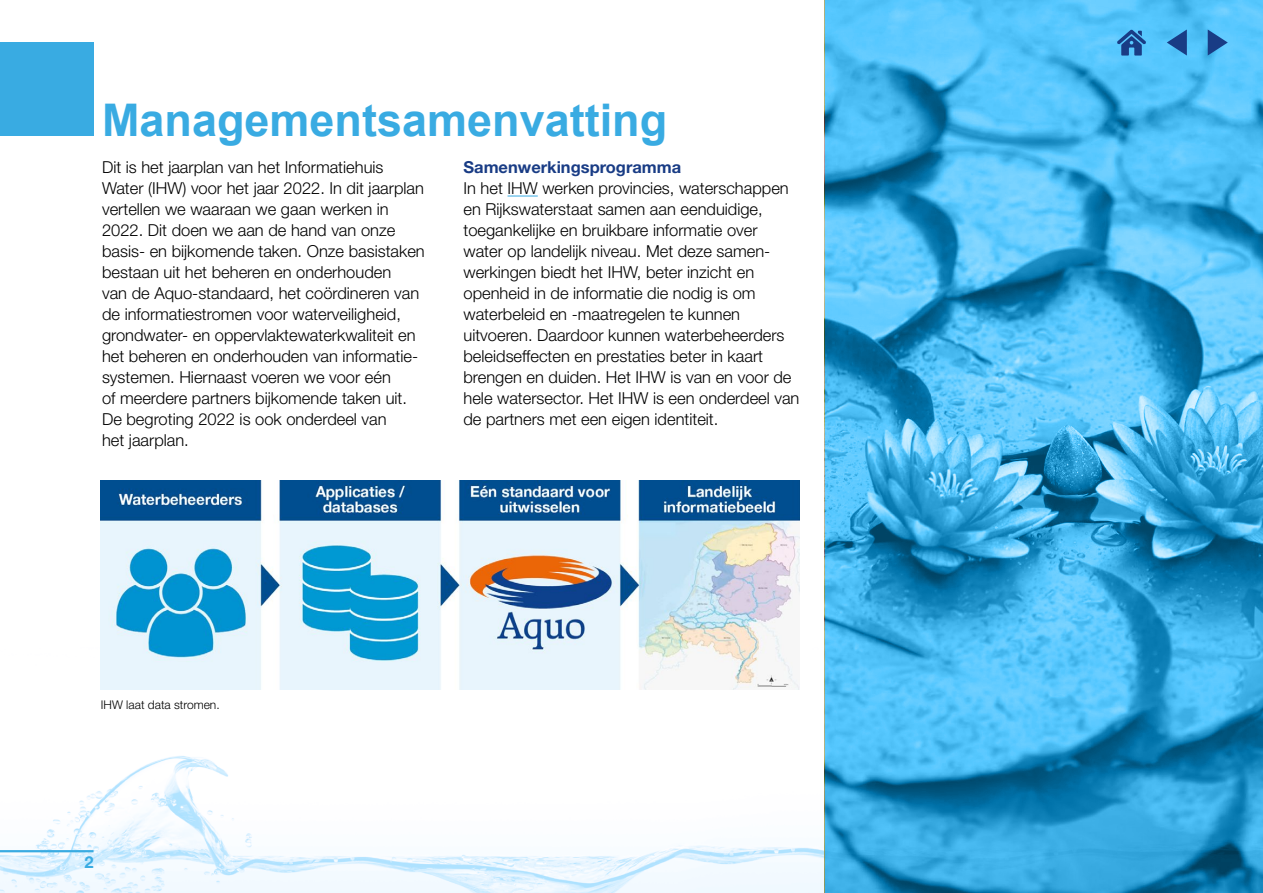
<style>
.page{position:relative;width:1263px;height:893px;background:#fff}
.page>*{position:absolute;margin:0;border:0;box-sizing:border-box;transform-origin:0 0}
.t1{font:700 45px "Arial";color:#39abe2}
.t2{font:300 16.5px/21px "Helvetica Neue LT Std";color:#000}
.t3{font:700 16.5px "Helvetica Neue LT Std";color:#193c85}
.t4{font:700 16.5px "Helvetica Neue LT Std";color:#39abe2}
.t5{font:300 12px "Helvetica Neue LT Std";color:#000}
</style>
<div class="page">
<img style="left:0;top:648px;width:825px;height:245px">
<hr style="left:0;top:850px;width:94px;height:2px;background:#39abe2">
<div style="left:0;top:43px;width:94px;height:93px;background:#39abe2"></div>
<hr style="left:507px;top:196px;width:31px;height:1px;background:#39abe2">
<svg style="left:825px;top:0;width:438px;height:893px;background:#40ace0"></svg>
<img style="left:101px;top:480px;width:698px;height:210px">
<svg style="left:1208px;top:29px;width:20px;height:27px"></svg>
<svg style="left:1167px;top:29px;width:20px;height:27px"></svg>
<svg style="left:1117px;top:30px;width:29px;height:26px"></svg>
<h1 class="t1" style="left:102px;top:91px;width:567px">Managementsamenvatting</h1>
<p class="t2" style="left:102px;top:157px;width:324px">Dit is het jaarplan van het Informatiehuis Water (IHW) voor het jaar 2022. In dit jaarplan vertellen we waaraan we gaan werken in 2022. Dit doen we aan de hand van onze basis- en bijkomende taken. Onze basistaken bestaan uit het beheren en onderhouden<br>van de Aquo-standaard, het coördineren van de informatiestromen voor waterveiligheid, grondwater- en oppervlaktewaterkwaliteit en het beheren en onderhouden van informatie&shy;systemen. Hiernaast voeren we voor eén<br>of meerdere partners bijkomende taken uit.<br>De begroting 2022 is ook onderdeel van<br>het jaarplan.</p>
<p class="t3" style="left:463px;top:157px;width:219px">Samenwerkingsprogramma</p>
<p class="t2" style="left:463px;top:178px;width:337px">In het IHW werken provincies, waterschappen en Rijkswaterstaat samen aan eenduidige, toegankelijke en bruikbare informatie over water op landelijk niveau. Met deze samen&shy;werkingen biedt het IHW, beter inzicht en openheid in de informatie die nodig is om waterbeleid en -maatregelen te kunnen uitvoeren. Daardoor kunnen waterbeheerders beleidseffecten en prestaties beter in kaart brengen en duiden. Het IHW is van en voor de hele watersector. Het IHW is een onderdeel van de partners met een eigen identiteit.</p>
<p class="t5" style="left:101px;top:698px;width:120px">IHW laat data stromen.</p>
<p class="t4" style="left:84px;top:852px;width:11px">2</p>
</div>
